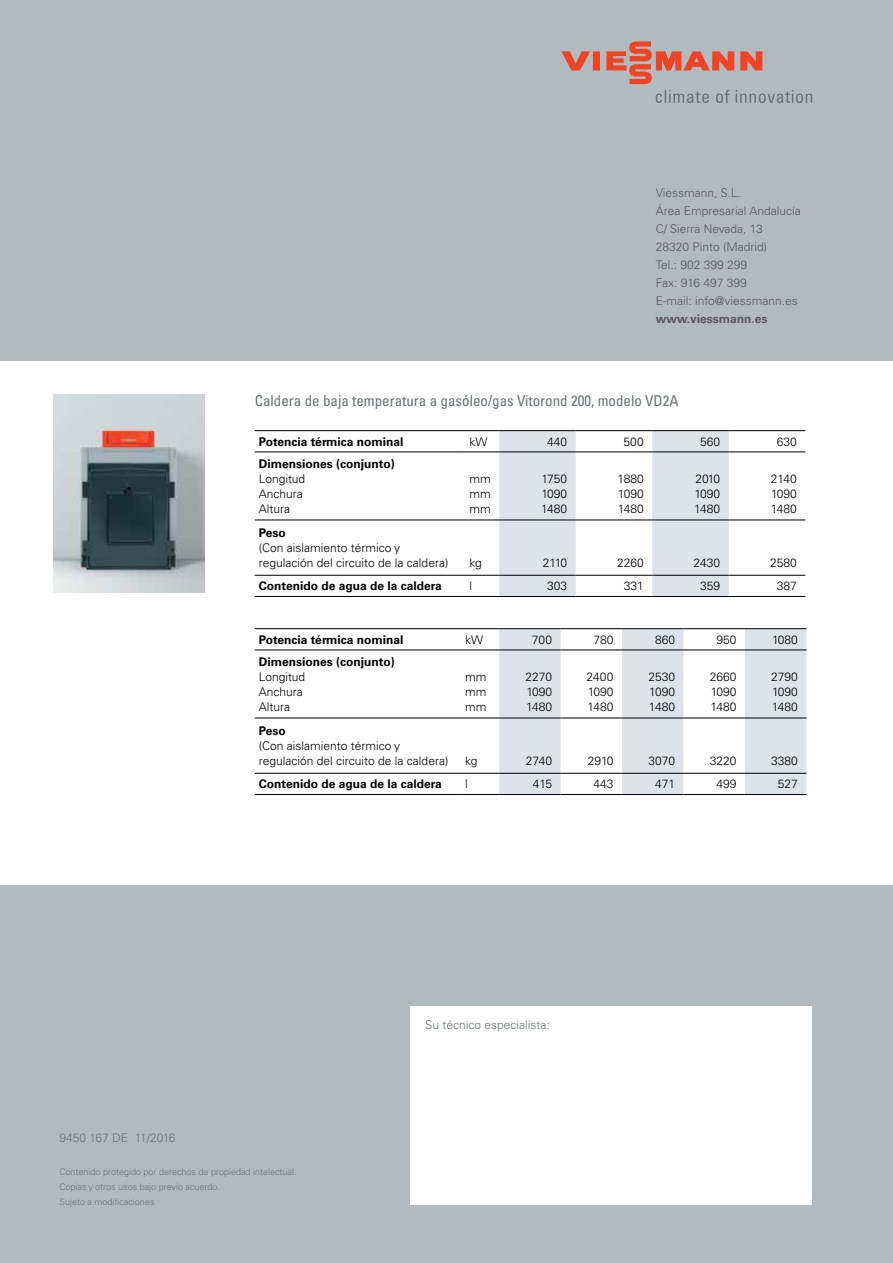
<style>
.page{position:relative;width:893px;height:1263px;background:#b1babf}
.page>*{position:absolute;margin:0;border:0;box-sizing:border-box;transform-origin:0 0}
.t1{font:condensed 15px "Univers LTCYR 57";color:#6a7374}
.t2{font:300 12px/15px "Univers LTCYR 45";color:#000;text-align:justify}
.t3{font:700 12px "Univers LTCYR 65";color:#000}
.t4{font:300 12px/18px "Univers LTCYR 45";color:#58595b}
.t5{font:300 12px "Univers LTCYR 45";color:#6a7374}
.t6{font:700 12px "Univers LTCYR 65";color:#58595b}
.t7{font:300 9px/15px "Univers LTCYR 45";color:#6a7374}
</style>
<div class="page">
<div style="left:0;top:361px;width:893px;height:523px;background:#fff"></div>
<div style="left:411px;top:1007px;width:401px;height:198px;background:#fff"></div>
<svg style="left:656px;top:90px;width:156px;height:13px"></svg>
<svg style="left:561px;top:41px;width:201px;height:43px"></svg>
<img style="left:54px;top:394px;width:150px;height:198px">
<svg style="left:499px;top:431px;width:230px;height:165px"></svg>
<hr style="left:255px;top:430px;width:206px;height:1px;background:#000">
<hr style="left:461px;top:430px;width:38px;height:1px;background:#000">
<hr style="left:499px;top:430px;width:77px;height:1px;background:#000">
<hr style="left:576px;top:430px;width:76px;height:1px;background:#000">
<hr style="left:652px;top:430px;width:77px;height:1px;background:#000">
<hr style="left:729px;top:430px;width:76px;height:1px;background:#000">
<hr style="left:255px;top:452px;width:206px;height:1px;background:#000">
<hr style="left:461px;top:452px;width:38px;height:1px;background:#000">
<hr style="left:499px;top:452px;width:77px;height:1px;background:#000">
<hr style="left:576px;top:452px;width:76px;height:1px;background:#000">
<hr style="left:652px;top:452px;width:77px;height:1px;background:#000">
<hr style="left:729px;top:452px;width:76px;height:1px;background:#000">
<hr style="left:255px;top:520px;width:206px;height:1px;background:#000">
<hr style="left:461px;top:520px;width:38px;height:1px;background:#000">
<hr style="left:499px;top:520px;width:77px;height:1px;background:#000">
<hr style="left:576px;top:520px;width:76px;height:1px;background:#000">
<hr style="left:652px;top:520px;width:77px;height:1px;background:#000">
<hr style="left:729px;top:520px;width:76px;height:1px;background:#000">
<hr style="left:255px;top:596px;width:206px;height:1px;background:#000">
<hr style="left:461px;top:596px;width:38px;height:1px;background:#000">
<hr style="left:576px;top:596px;width:76px;height:1px;background:#000">
<hr style="left:729px;top:596px;width:76px;height:1px;background:#000">
<hr style="left:499px;top:596px;width:77px;height:1px;background:#000">
<hr style="left:652px;top:596px;width:77px;height:1px;background:#000">
<hr style="left:255px;top:575px;width:206px;height:1px;background:#000">
<hr style="left:461px;top:575px;width:38px;height:1px;background:#000">
<hr style="left:499px;top:575px;width:77px;height:1px;background:#000">
<hr style="left:576px;top:575px;width:76px;height:1px;background:#000">
<hr style="left:652px;top:575px;width:77px;height:1px;background:#000">
<hr style="left:729px;top:575px;width:76px;height:1px;background:#000">
<svg style="left:499px;top:629px;width:307px;height:165px;fill:#dde3e8"></svg>
<hr style="left:255px;top:628px;width:206px;height:1px;background:#000">
<hr style="left:461px;top:628px;width:38px;height:1px;background:#000">
<hr style="left:499px;top:628px;width:62px;height:1px;background:#000">
<hr style="left:561px;top:628px;width:61px;height:1px;background:#000">
<hr style="left:622px;top:628px;width:61px;height:1px;background:#000">
<hr style="left:683px;top:628px;width:62px;height:1px;background:#000">
<hr style="left:745px;top:628px;width:61px;height:1px;background:#000">
<hr style="left:255px;top:650px;width:206px;height:1px;background:#000">
<hr style="left:461px;top:650px;width:38px;height:1px;background:#000">
<hr style="left:499px;top:650px;width:62px;height:1px;background:#000">
<hr style="left:561px;top:650px;width:61px;height:1px;background:#000">
<hr style="left:622px;top:650px;width:61px;height:1px;background:#000">
<hr style="left:683px;top:650px;width:62px;height:1px;background:#000">
<hr style="left:745px;top:650px;width:61px;height:1px;background:#000">
<hr style="left:255px;top:718px;width:206px;height:1px;background:#000">
<hr style="left:461px;top:718px;width:38px;height:1px;background:#000">
<hr style="left:499px;top:718px;width:62px;height:1px;background:#000">
<hr style="left:561px;top:718px;width:61px;height:1px;background:#000">
<hr style="left:622px;top:718px;width:61px;height:1px;background:#000">
<hr style="left:683px;top:718px;width:62px;height:1px;background:#000">
<hr style="left:745px;top:718px;width:61px;height:1px;background:#000">
<hr style="left:255px;top:794px;width:206px;height:1px;background:#000">
<hr style="left:461px;top:794px;width:38px;height:1px;background:#000">
<hr style="left:499px;top:794px;width:62px;height:1px;background:#000">
<hr style="left:561px;top:794px;width:61px;height:1px;background:#000">
<hr style="left:683px;top:794px;width:62px;height:1px;background:#000">
<hr style="left:622px;top:794px;width:61px;height:1px;background:#000">
<hr style="left:745px;top:794px;width:61px;height:1px;background:#000">
<hr style="left:255px;top:773px;width:206px;height:1px;background:#000">
<hr style="left:461px;top:773px;width:38px;height:1px;background:#000">
<hr style="left:499px;top:773px;width:62px;height:1px;background:#000">
<hr style="left:561px;top:773px;width:61px;height:1px;background:#000">
<hr style="left:622px;top:773px;width:61px;height:1px;background:#000">
<hr style="left:683px;top:773px;width:62px;height:1px;background:#000">
<hr style="left:745px;top:773px;width:61px;height:1px;background:#000">
<p class="t4" style="left:656px;top:183px;width:147px">Viessmann, S.L.<br>Área Empresarial Andalucía<br>C/ Sierra Nevada, 13<br>28320 Pinto (Madrid)<br>Tel.: 902 399 299<br>Fax: 916 497 399<br>E-mail: info@viessmann.es</p>
<p class="t6" style="left:656px;top:310px;width:113px">www.viessmann.es</p>
<p class="t1" style="left:255px;top:391px;width:425px">Caldera de baja temperatura a gasóleo/gas Vitorond 200, modelo VD2A</p>
<p class="t3" style="left:259px;top:433px;width:146px">Potencia térmica nominal</p>
<p class="t2" style="left:469px;top:434px;width:19px">kW</p>
<p class="t2" style="left:547px;top:434px;width:22px">440</p>
<p class="t2" style="left:623px;top:434px;width:22px">500</p>
<p class="t2" style="left:700px;top:434px;width:22px">560</p>
<p class="t2" style="left:777px;top:434px;width:22px">630</p>
<p class="t3" style="left:259px;top:455px;width:137px">Dimensiones (conjunto)</p>
<p class="t2" style="left:259px;top:471px;width:48px;text-align:left">Longitud<br>Anchura<br>Altura</p>
<p class="t2" style="left:469px;top:471px;width:23px">mm mm mm</p>
<p class="t2" style="left:541px;top:471px;width:28px">1750<br>1090<br>1480</p>
<p class="t2" style="left:617px;top:471px;width:28px">1880<br>1090<br>1480</p>
<p class="t2" style="left:694px;top:471px;width:28px">2010<br>1090<br>1480</p>
<p class="t2" style="left:771px;top:471px;width:28px">2140<br>1090<br>1480</p>
<p class="t3" style="left:259px;top:524px;width:28px">Peso</p>
<p class="t2" style="left:259px;top:540px;width:191px">(Con aislamiento térmico y regulación del circuito de la caldera)</p>
<p class="t2" style="left:469px;top:555px;width:14px">kg</p>
<p class="t2" style="left:543px;top:555px;width:26px">2110</p>
<p class="t2" style="left:617px;top:555px;width:28px">2260</p>
<p class="t2" style="left:694px;top:555px;width:28px">2430</p>
<p class="t2" style="left:770px;top:555px;width:28px">2580</p>
<p class="t3" style="left:259px;top:577px;width:184px">Contenido de agua de la caldera</p>
<p class="t2" style="left:469px;top:578px;width:4px">l</p>
<p class="t2" style="left:547px;top:578px;width:22px">303</p>
<p class="t2" style="left:624px;top:578px;width:22px">331</p>
<p class="t2" style="left:700px;top:578px;width:22px">359</p>
<p class="t2" style="left:777px;top:578px;width:22px">387</p>
<p class="t3" style="left:259px;top:631px;width:146px">Potencia térmica nominal</p>
<p class="t2" style="left:465px;top:632px;width:19px">kW</p>
<p class="t2" style="left:532px;top:632px;width:22px">700</p>
<p class="t2" style="left:594px;top:632px;width:22px">780</p>
<p class="t2" style="left:655px;top:632px;width:22px">860</p>
<p class="t2" style="left:716px;top:632px;width:22px">950</p>
<p class="t2" style="left:772px;top:632px;width:27px">1080</p>
<p class="t3" style="left:259px;top:653px;width:137px">Dimensiones (conjunto)</p>
<p class="t2" style="left:259px;top:669px;width:48px;text-align:left">Longitud<br>Anchura<br>Altura</p>
<p class="t2" style="left:465px;top:669px;width:23px">mm mm mm</p>
<p class="t2" style="left:525px;top:669px;width:28px">2270<br>1090<br>1480</p>
<p class="t2" style="left:587px;top:669px;width:28px">2400<br>1090<br>1480</p>
<p class="t2" style="left:648px;top:669px;width:28px">2530<br>1090<br>1480</p>
<p class="t2" style="left:710px;top:669px;width:28px">2660<br>1090<br>1480</p>
<p class="t2" style="left:771px;top:669px;width:28px">2790<br>1090<br>1480</p>
<p class="t3" style="left:259px;top:722px;width:28px">Peso</p>
<p class="t2" style="left:259px;top:738px;width:191px">(Con aislamiento térmico y regulación del circuito de la caldera)</p>
<p class="t2" style="left:465px;top:753px;width:14px">kg</p>
<p class="t2" style="left:526px;top:753px;width:28px">2740</p>
<p class="t2" style="left:588px;top:753px;width:27px">2910</p>
<p class="t2" style="left:648px;top:753px;width:28px">3070</p>
<p class="t2" style="left:710px;top:753px;width:28px">3220</p>
<p class="t2" style="left:771px;top:753px;width:28px">3380</p>
<p class="t3" style="left:259px;top:775px;width:184px">Contenido de agua de la caldera</p>
<p class="t2" style="left:465px;top:776px;width:4px">l</p>
<p class="t2" style="left:533px;top:776px;width:21px">415</p>
<p class="t2" style="left:594px;top:776px;width:22px">443</p>
<p class="t2" style="left:655px;top:776px;width:21px">471</p>
<p class="t2" style="left:716px;top:776px;width:22px">499</p>
<p class="t2" style="left:778px;top:776px;width:22px">527</p>
<p class="t5" style="left:60px;top:1129px;width:117px">9450 167 DE 11/2016</p>
<p class="t7" style="left:60px;top:1164px;width:239px">Contenido protegido por derechos de propiedad intelectual.<br>Copias y otros usos bajo previo acuerdo.<br>Sujeto a modificaciones</p>
<p class="t5" style="left:425px;top:1017px;width:126px">Su técnico especialista:</p>
</div>
